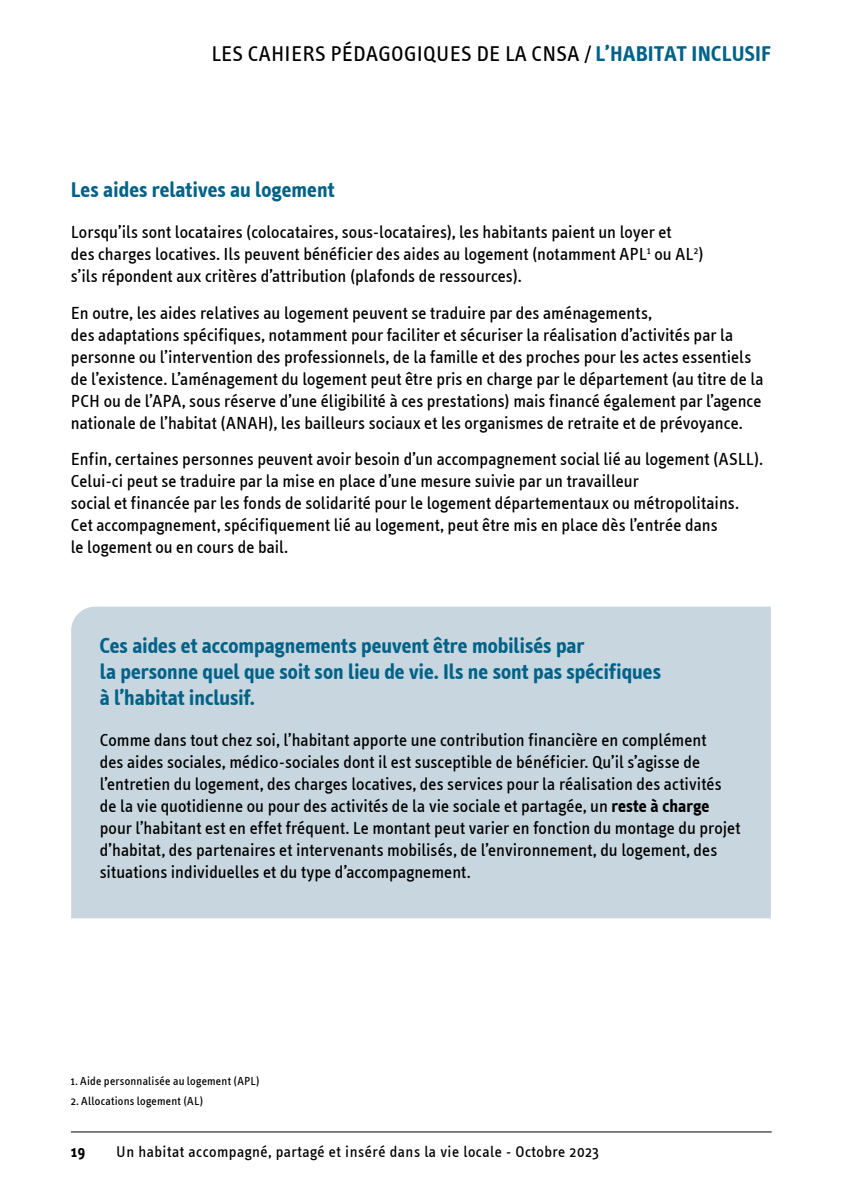
<style>
.page{position:relative;width:842px;height:1191px;background:#fff}
.page>*{position:absolute;margin:0;border:0;box-sizing:border-box;transform-origin:0 0}
.t1{font:700 22px/26px "Info Text";color:#006289}
.t2{font:22px "Info Text";letter-spacing:.015em;color:#000}
.t3{font:18px/22px "Info Text";letter-spacing:.005em;color:#000}
.t4{font:16px "Info Text";letter-spacing:.03em;color:#000}
.t5{font:700 16px "Info Text";color:#000}
.t6{font:12px "Info Text";letter-spacing:.02em;color:#000}
.s1{font-weight:700;color:#006289}
.s2{font-weight:700}
</style>
<div class="page">
<div style="left:71px;top:606px;width:700px;height:312px;background:#c7d6df"></div>
<hr style="left:71px;top:1131px;width:701px;height:1px;background:#000">
<p class="t2" style="left:211px;top:41px;width:561px">LES CAHIERS PÉDAGOGIQUES DE LA CNSA / <span class="s1">L’HABITAT INCLUSIF</span></p>
<p class="t1" style="left:71px;top:176px;width:265px">Les aides relatives au logement</p>
<p class="t3" style="left:71px;top:221px;width:634px">Lorsqu’ils sont locataires (colocataires, sous-locataires), les habitants paient un loyer et<br>des charges locatives. Ils peuvent bénéficier des aides au logement (notamment APL<sup>1</sup> ou AL<sup>2</sup>) s’ils répondent aux critères d’attribution (plafonds de ressources).</p>
<p class="t3" style="left:71px;top:301px;width:694px">En outre, les aides relatives au logement peuvent se traduire par des aménagements,<br>des adaptations spécifiques, notamment pour faciliter et sécuriser la réalisation d’activités par la personne ou l’intervention des professionnels, de la famille et des proches pour les actes essentiels de l’existence. L’aménagement du logement peut être pris en charge par le département (au titre de la PCH ou de l’APA, sous réserve d’une éligibilité à ces prestations) mais financé également par l’agence nationale de l’habitat (ANAH), les bailleurs sociaux et les organismes de retraite et de prévoyance.</p>
<p class="t3" style="left:71px;top:448px;width:693px">Enfin, certaines personnes peuvent avoir besoin d’un accompagnement social lié au logement (ASLL).<br>Celui-ci peut se traduire par la mise en place d’une mesure suivie par un travailleur<br>social et financée par les fonds de solidarité pour le logement départementaux ou métropolitains.<br>Cet accompagnement, spécifiquement lié au logement, peut être mis en place dès l’entrée dans<br>le logement ou en cours de bail.</p>
<p class="t1" style="left:100px;top:632px;width:563px">Ces aides et accompagnements peuvent être mobilisés par<br>la personne quel que soit son lieu de vie. Ils ne sont pas spécifiques à l’habitat inclusif.</p>
<p class="t3" style="left:100px;top:728px;width:642px">Comme dans tout chez soi, l’habitant apporte une contribution financière en complément<br>des aides sociales, médico-sociales dont il est susceptible de bénéficier. Qu’il s’agisse de l’entretien du logement, des charges locatives, des services pour la réalisation des activités de la vie quotidienne ou pour des activités de la vie sociale et partagée, un <span class="s2">reste à charge </span>pour l’habitant est en effet fréquent. Le montant peut varier en fonction du montage du projet d’habitat, des partenaires et intervenants mobilisés, de l’environnement, du logement, des situations individuelles et du type d’accompagnement.</p>
<p class="t6" style="left:71px;top:1073px;width:190px">1. Aide personnalisée au logement (APL)</p>
<p class="t6" style="left:71px;top:1094px;width:134px">2. Allocations logement (AL)</p>
<p class="t5" style="left:71px;top:1142px;width:16px">19</p>
<p class="t4" style="left:116px;top:1145px;width:484px">Un habitat accompagné, partagé et inséré dans la vie locale - Octobre 2023</p>
</div>
